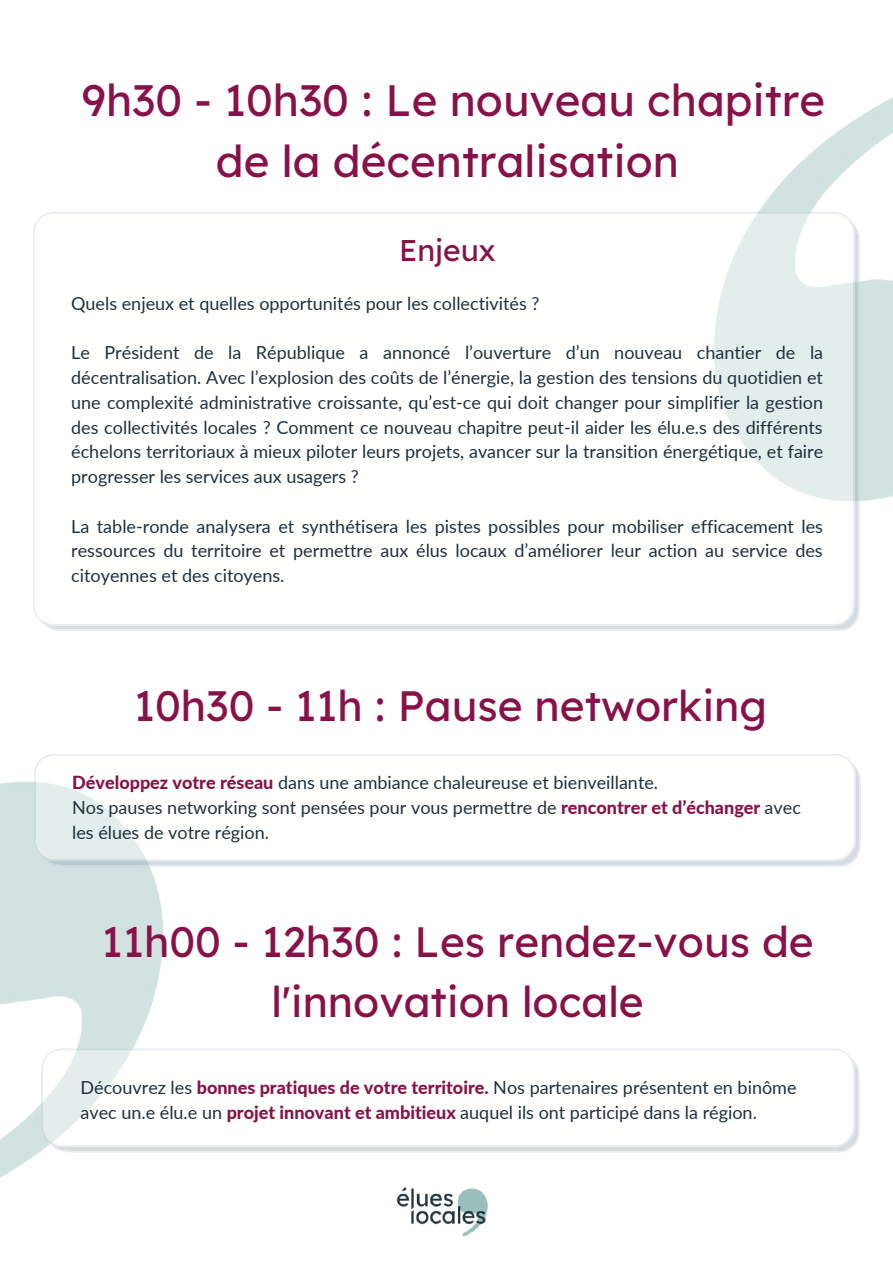
<style>
.page{position:relative;width:893px;height:1264px;background:#fff}
.page>*{position:absolute;margin:0;border:0;box-sizing:border-box;transform-origin:0 0}
.t1{font:43.95px/61.3px "Lexend Deca";color:#881247;text-align:center}
.t2{font:42.45px/59.1px "Lexend Deca";color:#881247;text-align:center}
.t3{font:30px "Lexend Deca";color:#881247}
.t4{font:18px/24.8px "Lato";color:#20313c;text-align:justify}
.s1{font-weight:800;color:#881247}
</style>
<div class="page">
<img style="left:0;top:781px;width:190px;height:397px">
<img style="left:396px;top:1187px;width:92px;height:50px">
<img style="left:758px;top:98px;width:134px;height:418px">
<svg style="left:33px;top:212px;width:826px;height:418px"></svg>
<svg style="left:34px;top:754px;width:826px;height:112px"></svg>
<svg style="left:41px;top:1048px;width:818px;height:104px"></svg>
<h1 class="t1" style="left:82px;top:69px;width:744px">9h30 - 10h30 : Le nouveau chapitre de la décentralisation</h1>
<h3 class="t3" style="left:399px;top:231px;width:98px">Enjeux</h3>
<p class="t4" style="left:71px;top:290px;width:469px">Quels enjeux et quelles opportunités pour les collectivités ?</p>
<p class="t4" style="left:71px;top:340px;width:753px">Le Président de la République a annoncé l’ouverture d’un nouveau chantier de la décentralisation. Avec l’explosion des coûts de l’énergie, la gestion des tensions du quotidien et une complexité administrative croissante, qu’est-ce qui doit changer pour simplifier la gestion des collectivités locales ? Comment ce nouveau chapitre peut-il aider les élu.e.s des différents échelons territoriaux à mieux piloter leurs projets, avancer sur la transition énergétique, et faire progresser les services aux usagers ?</p>
<p class="t4" style="left:71px;top:513px;width:753px">La table-ronde analysera et synthétisera les pistes possibles pour mobiliser efficacement les ressources du territoire et permettre aux élus locaux d’améliorer leur action au service des citoyennes et des citoyens.</p>
<h2 class="t2" style="left:134px;top:676px;width:634px">10h30 - 11h : Pause networking</h2>
<p class="t4" style="left:72px;top:770px;width:730px;text-align:left"><span class="s1">Développez votre réseau</span> dans une ambiance chaleureuse et bienveillante.<br>Nos pauses networking sont pensées pour vous permettre de <span class="s1">rencontrer et d’échanger</span> avec les élues de votre région.</p>
<h2 class="t2" style="left:102px;top:911px;width:713px">11h00 - 12h30 : Les rendez-vous de l'innovation locale</h2>
<p class="t4" style="left:80px;top:1074px;width:717px">Découvrez les <span class="s1">bonnes pratiques de votre territoire.</span> Nos partenaires présentent en binôme avec un.e élu.e un <span class="s1">projet innovant et ambitieux</span> auquel ils ont participé dans la région.</p>
</div>
